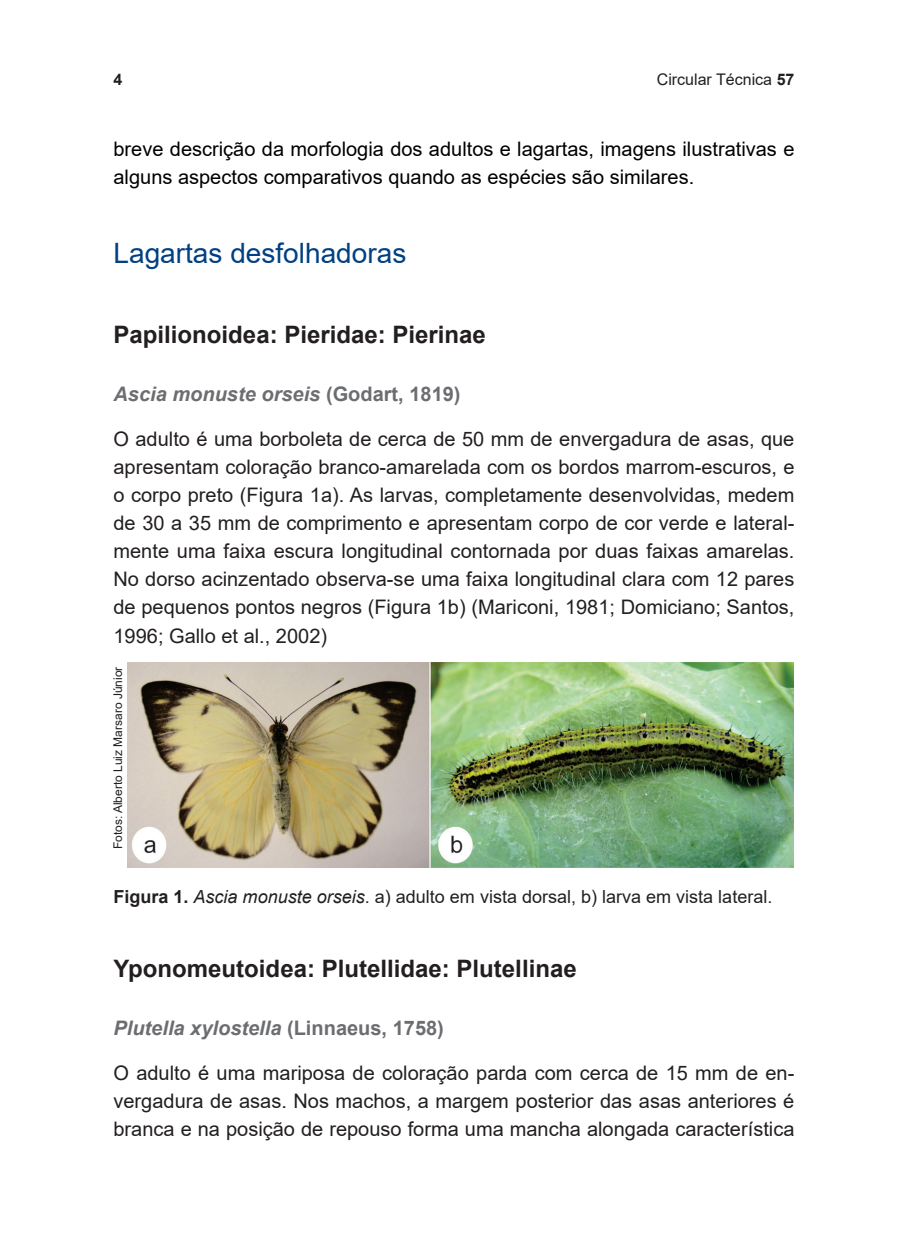
<style>
.page{position:relative;width:908px;height:1248px;background:#fff}
.page>*{position:absolute;margin:0;border:0;box-sizing:border-box;transform-origin:0 0}
.TITULO_1{font:28px "Arial";color:#014081}
.TITULO_2{font:700 24px "Arial";color:#231f20}
.MIOLO{font:20px/28.2px "Arial";color:#231f20;text-align:justify}
.MIOLO-2{font:20px/28px "Arial";color:#000}
.TITULO_3{font:italic 700 20px "Arial";color:#6c6d70}
.FIGURA_LEGENDA{font:18px "Arial";color:#231f20}
.t1{font:16px "Arial";color:#231f20}
.t2{font:700 16px "Arial";color:#231f20}
.FIGURA_FONTE{font:12px "Arial";color:#231f20}
.s1{font-weight:700}
.s2{font-style:normal}
.s3{font-style:italic}
</style>
<div class="page">
<img style="left:127px;top:662px;width:666px;height:205px">
<p class="t2" style="left:113px;top:68px;width:10px">4</p>
<p class="t1" style="left:656px;top:68px;width:139px">Circular Técnica <span class="s1">57</span></p>
<p class="MIOLO-2" style="left:113px;top:135px;width:682px">breve descrição da morfologia dos adultos e lagartas, imagens ilustrativas e alguns aspectos comparativos quando as espécies são similares.</p>
<p class="TITULO_1" style="left:113px;top:234px;width:294px">Lagartas desfolhadoras</p>
<p class="TITULO_2" style="left:113px;top:318px;width:374px">Papilionoidea: Pieridae: Pierinae</p>
<p class="TITULO_3" style="left:113px;top:381px;width:348px">Ascia monuste orseis <span class="s2">(Godart, 1819)</span></p>
<p class="MIOLO" style="left:113px;top:425px;width:682px">O adulto é uma borboleta de cerca de 50 mm de envergadura de asas, que apresentam coloração branco-amarelada com os bordos marrom-escuros, e o corpo preto (Figura 1a). As larvas, completamente desenvolvidas, medem de 30 a 35 mm de comprimento e apresentam corpo de cor verde e lateral&shy;mente uma faixa escura longitudinal contornada por duas faixas amarelas.<br>No dorso acinzentado observa-se uma faixa longitudinal clara com 12 pares de pequenos pontos negros (Figura 1b) (Mariconi, 1981; Domiciano; Santos, 1996; Gallo et al., 2002)</p>
<p class="FIGURA_FONTE" style="left:110px;top:849px;width:184px;rotate:-90deg">Fotos: Alberto Luiz Marsaro Júnior</p>
<p class="FIGURA_LEGENDA" style="left:113px;top:883px;width:660px"><span class="s1">Figura 1.</span> <span class="s3">Ascia monuste orseis</span>. a) adulto em vista dorsal, b) larva em vista lateral.</p>
<p class="TITULO_2" style="left:113px;top:951px;width:464px">Yponomeutoidea: Plutellidae: Plutellinae</p>
<p class="TITULO_3" style="left:113px;top:1014px;width:332px">Plutella xylostella <span class="s2">(Linnaeus, 1758)</span></p>
<p class="MIOLO" style="left:113px;top:1058px;width:682px">O adulto é uma mariposa de coloração parda com cerca de 15 mm de en&shy;vergadura de asas. Nos machos, a margem posterior das asas anteriores é branca e na posição de repouso forma uma mancha alongada característica</p>
</div>
